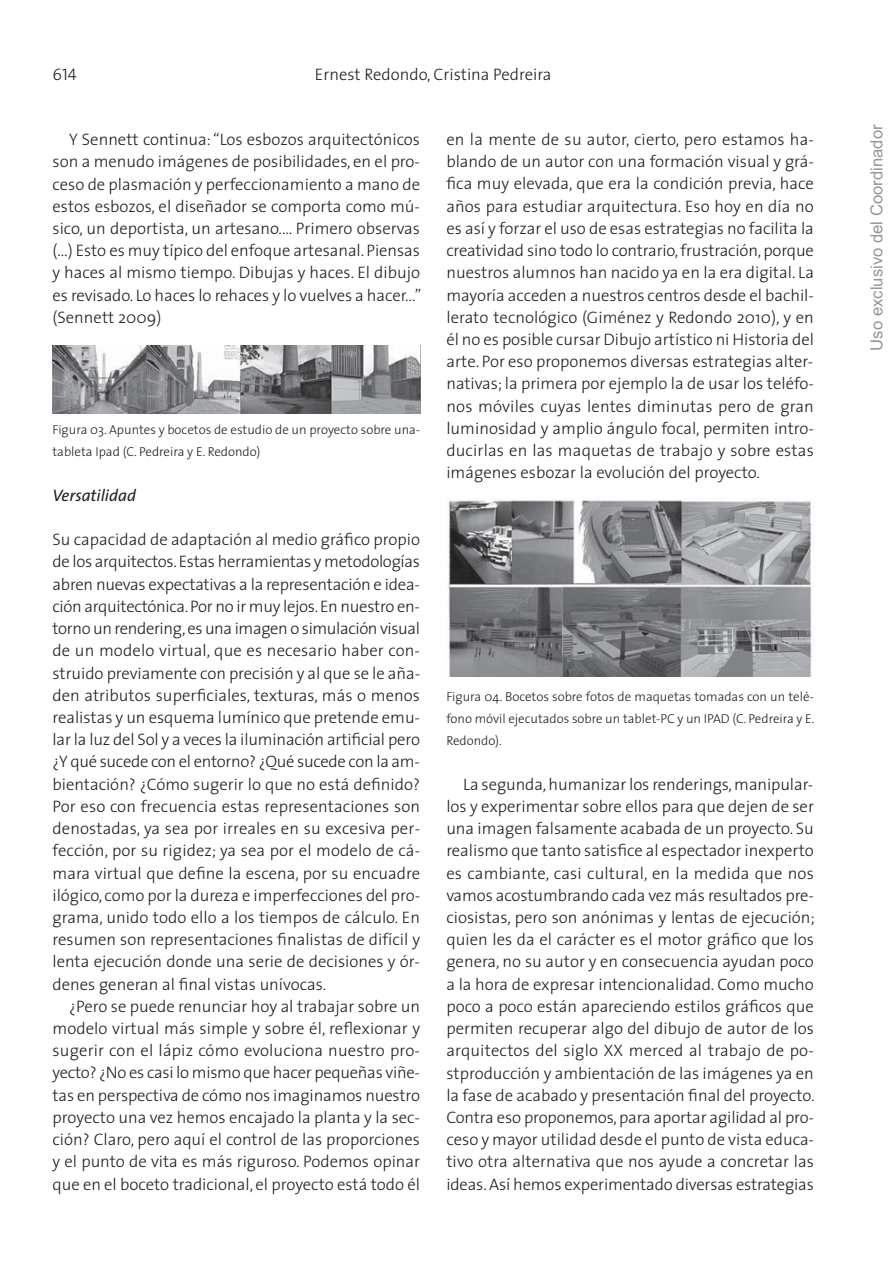
<style>
.page{position:relative;width:893px;height:1263px;background:#fff}
.page>*{position:absolute;margin:0;border:0;box-sizing:border-box;transform-origin:0 0}
.t1{font:300 16.65px/22.2px "The Sans";color:#231f20;text-align:justify}
.t2{font:16.65px "Arial";color:#939598}
.t3{font:italic 16.65px "The Sans";color:#231f20}
.t4{font:16.65px "The Sans Light Caps";color:#231f20}
.t5{font:300 12.9px/22.2px "The Sans";color:#231f20}
</style>
<div class="page">
<img style="left:52px;top:346px;width:368px;height:67px">
<img style="left:446px;top:498px;width:368px;height:179px">
<p class="t4" style="left:53px;top:61px;width:26px">614</p>
<p class="t1" style="left:315px;top:65px;width:238px">Ernest Redondo, Cristina Pedreira</p>
<p class="t1" style="left:53px;top:130px;width:370px;text-indent:17px">Y Sennett continua: “Los esbozos arquitectónicos son a menudo imágenes de posibilidades, en el pro&shy;ceso de plasmación y perfeccionamiento a mano de estos esbozos, el diseñador se comporta como mú&shy;sico, un deportista, un artesano.... Primero observas (…) Esto es muy típico del enfoque artesanal. Piensas y haces al mismo tiempo. Dibujas y haces. El dibujo es revisado. Lo haces lo rehaces y lo vuelves a hacer...” (Sennett 2009)</p>
<p class="t5" style="left:53px;top:420px;width:369px">Figura 03. Apuntes y bocetos de estudio de un proyecto sobre una&shy;tableta Ipad (C. Pedreira y E. Redondo)</p>
<p class="t3" style="left:53px;top:485px;width:85px">Versatilidad</p>
<p class="t1" style="left:53px;top:530px;width:369px">Su capacidad de adaptación al medio gráfico propio de los arquitectos. Estas herramientas y metodologías abren nuevas expectativas a la representación e idea - ción arquitectónica. Por no ir muy lejos. En nuestro en - torno un rendering, es una imagen o simulación visual de un modelo virtual, que es necesario haber con&shy;struido previamente con precisión y al que se le aña&shy;den atributos superficiales, texturas, más o menos realistas y un esquema lumínico que pretende emu&shy;lar la luz del Sol y a veces la iluminación artificial pero ¿Y qué sucede con el entorno? ¿Qué sucede con la am - bientación? ¿Cómo sugerir lo que no está definido?<br>Por eso con frecuencia estas representaciones son denostadas, ya sea por irreales en su excesiva per&shy;fección, por su rigidez; ya sea por el modelo de cá&shy;mara virtual que define la escena, por su encuadre ilógico, como por la dureza e imperfecciones del pro&shy;grama, unido todo ello a los tiempos de cálculo. En resumen son representaciones finalistas de difícil y lenta ejecución donde una serie de decisiones y ór&shy;denes generan al final vistas unívocas.</p>
<p class="t1" style="left:53px;top:997px;width:369px;text-indent:17px">¿Pero se puede renunciar hoy al trabajar sobre un modelo virtual más simple y sobre él, reflexionar y sugerir con el lápiz cómo evoluciona nuestro pro&shy;yecto? ¿No es casi lo mismo que hacer pequeñas viñe - tas en perspectiva de cómo nos imaginamos nuestro proyecto una vez hemos encajado la planta y la sec&shy;ción? Claro, pero aquí el control de las proporciones y el punto de vita es más riguroso. Podemos opinar que en el boceto tradicional, el proyecto está todo él</p>
<p class="t1" style="left:446px;top:130px;width:369px">en la mente de su autor, cierto, pero estamos ha&shy;blando de un autor con una formación visual y grá&shy;fica muy elevada, que era la condición previa, hace años para estudiar arquitectura. Eso hoy en día no es así y forzar el uso de esas estrategias no facilita la creatividad sino todo lo contrario, frustración, porque nuestros alumnos han nacido ya en la era digital. La mayoría acceden a nuestros centros desde el bachil&shy;lerato tecnológico (Giménez y Redondo 2010), y en él no es posible cursar Dibujo artístico ni Historia del arte. Por eso proponemos diversas estrategias alter&shy;nativas; la primera por ejemplo la de usar los teléfo&shy;nos móviles cuyas lentes diminutas pero de gran luminosidad y amplio ángulo focal, permiten intro&shy;ducirlas en las maquetas de trabajo y sobre estas imágenes esbozar la evolución del proyecto.</p>
<p class="t5" style="left:446px;top:687px;width:370px;text-align:justify">Figura 04. Bocetos sobre fotos de maquetas tomadas con un telé&shy;fono móvil ejecutados sobre un tablet-PC y un IPAD (C. Pedreira y E.<br>Redondo).</p>
<p class="t1" style="left:446px;top:775px;width:370px;text-indent:17px">La segunda, humanizar los renderings, manipular&shy;los y experimentar sobre ellos para que dejen de ser una imagen falsamente acabada de un proyecto. Su realismo que tanto satisfice al espectador inexperto es cambiante, casi cultural, en la medida que nos vamos acostumbrando cada vez más resultados pre&shy;ciosistas, pero son anónimas y lentas de ejecución; quien les da el carácter es el motor gráfico que los genera, no su autor y en consecuencia ayudan poco a la hora de expresar intencionalidad. Como mucho poco a poco están apareciendo estilos gráficos que permiten recuperar algo del dibujo de autor de los arquitectos del siglo XX merced al trabajo de po&shy;stproducción y ambientación de las imágenes ya en la fase de acabado y presentación final del proyecto.<br>Contra eso proponemos, para aportar agilidad al pro&shy;ceso y mayor utilidad desde el punto de vista educa&shy;tivo otra alternativa que nos ayude a concretar las ideas. Así hemos experimentado diversas estrategias</p>
<p class="t2" style="left:867px;top:351px;width:228px;rotate:-90deg">Uso exclusivo del Coordinador</p>
</div>
